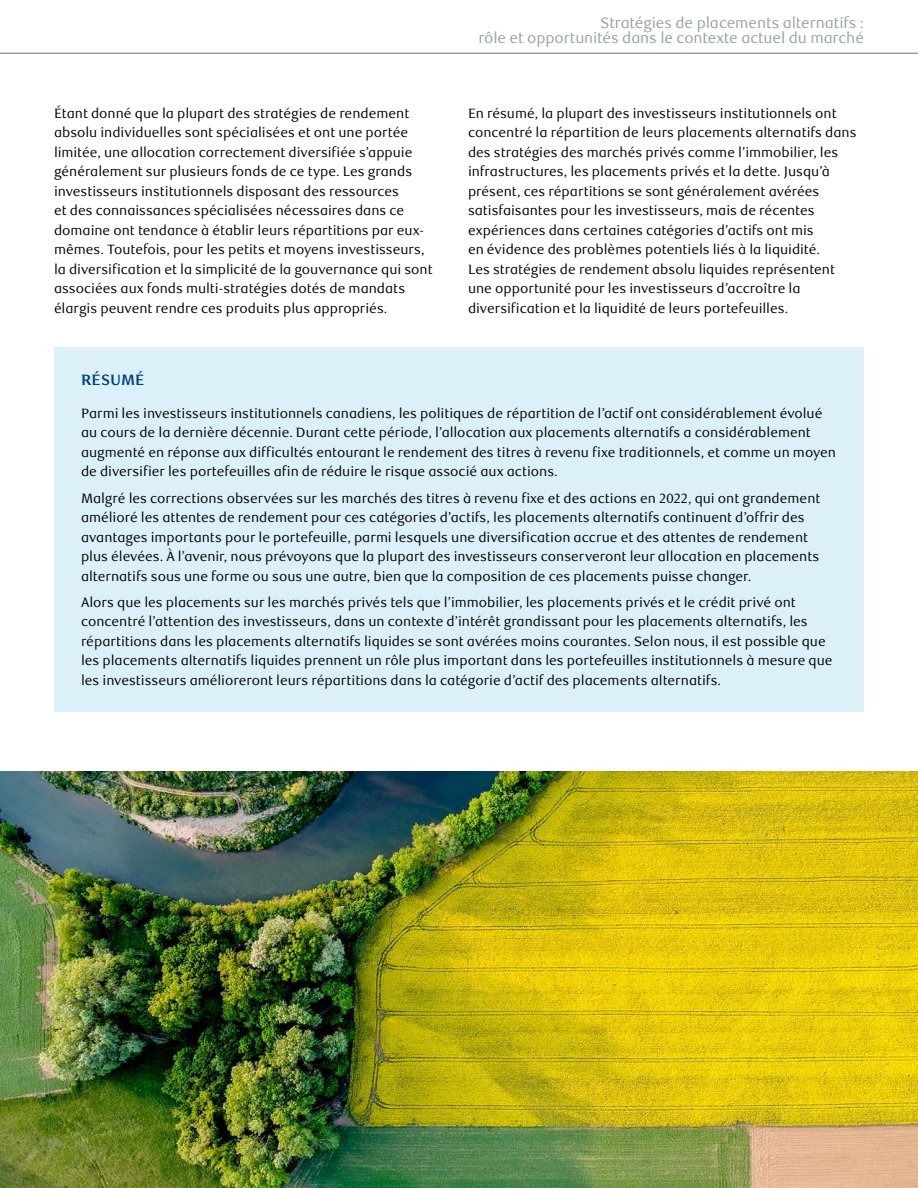
<style>
.page{position:relative;width:918px;height:1188px;background:#fff}
.page>*{position:absolute;margin:0;border:0;box-sizing:border-box;transform-origin:0 0}
.t1{font:15px/15px "RBC Text";letter-spacing:-.005em;color:#95a0a9;text-align:right}
.Inside_Pages_ACC_P_Body{font:700 15px "RBC Text";letter-spacing:.005em;color:#00427a}
.Sidebars_ACC_P_Sidebar_Body{font:13.5px/19.5px "RBC Text";color:#000}
.Inside_Pages_ACC_P_Body-2{font:13.5px/19.5px "RBC Text";color:#000}
</style>
<div class="page">
<hr style="left:0;top:52px;width:918px;height:2px;background:#95a0a9">
<div style="left:54px;top:347px;width:810px;height:365px;background:#dcf0fa"></div>
<img style="left:0;top:771px;width:918px;height:417px">
<p class="t1" style="left:478px;top:15px;width:387px">Stratégies de placements alternatifs :<br>rôle et opportunités dans le contexte actuel du marché</p>
<p class="Inside_Pages_ACC_P_Body-2" style="left:54px;top:104px;width:380px">Étant donné que la plupart des stratégies de rendement absolu individuelles sont spécialisées et ont une portée limitée, une allocation correctement diversifiée s’appuie généralement sur plusieurs fonds de ce type. Les grands investisseurs institutionnels disposant des ressources<br>et des connaissances spécialisées nécessaires dans ce domaine ont tendance à établir leurs répartitions par eux&shy;mêmes. Toutefois, pour les petits et moyens investisseurs, la diversification et la simplicité de la gouvernance qui sont associées aux fonds multi-stratégies dotés de mandats élargis peuvent rendre ces produits plus appropriés.</p>
<p class="Inside_Pages_ACC_P_Body-2" style="left:468px;top:104px;width:390px">En résumé, la plupart des investisseurs institutionnels ont concentré la répartition de leurs placements alternatifs dans des stratégies des marchés privés comme l’immobilier, les infrastructures, les placements privés et la dette. Jusqu’à présent, ces répartitions se sont généralement avérées satisfaisantes pour les investisseurs, mais de récentes expériences dans certaines catégories d’actifs ont mis<br>en évidence des problèmes potentiels liés à la liquidité.<br>Les stratégies de rendement absolu liquides représentent une opportunité pour les investisseurs d’accroître la diversification et la liquidité de leurs portefeuilles.</p>
<p class="Inside_Pages_ACC_P_Body" style="left:81px;top:371px;width:65px">RÉSUMÉ</p>
<p class="Sidebars_ACC_P_Sidebar_Body" style="left:81px;top:404px;width:757px">Parmi les investisseurs institutionnels canadiens, les politiques de répartition de l’actif ont considérablement évolué au cours de la dernière décennie. Durant cette période, l’allocation aux placements alternatifs a considérablement augmenté en réponse aux difficultés entourant le rendement des titres à revenu fixe traditionnels, et comme un moyen de diversifier les portefeuilles afin de réduire le risque associé aux actions.</p>
<p class="Sidebars_ACC_P_Sidebar_Body" style="left:81px;top:488px;width:741px">Malgré les corrections observées sur les marchés des titres à revenu fixe et des actions en 2022, qui ont grandement amélioré les attentes de rendement pour ces catégories d’actifs, les placements alternatifs continuent d’offrir des avantages importants pour le portefeuille, parmi lesquels une diversification accrue et des attentes de rendement plus élevées. À l’avenir, nous prévoyons que la plupart des investisseurs conserveront leur allocation en placements alternatifs sous une forme ou sous une autre, bien que la composition de ces placements puisse changer.</p>
<p class="Sidebars_ACC_P_Sidebar_Body" style="left:81px;top:593px;width:753px">Alors que les placements sur les marchés privés tels que l’immobilier, les placements privés et le crédit privé ont concentré l’attention des investisseurs, dans un contexte d’intérêt grandissant pour les placements alternatifs, les répartitions dans les placements alternatifs liquides se sont avérées moins courantes. Selon nous, il est possible que les placements alternatifs liquides prennent un rôle plus important dans les portefeuilles institutionnels à mesure que les investisseurs amélioreront leurs répartitions dans la catégorie d’actif des placements alternatifs.</p>
</div>
